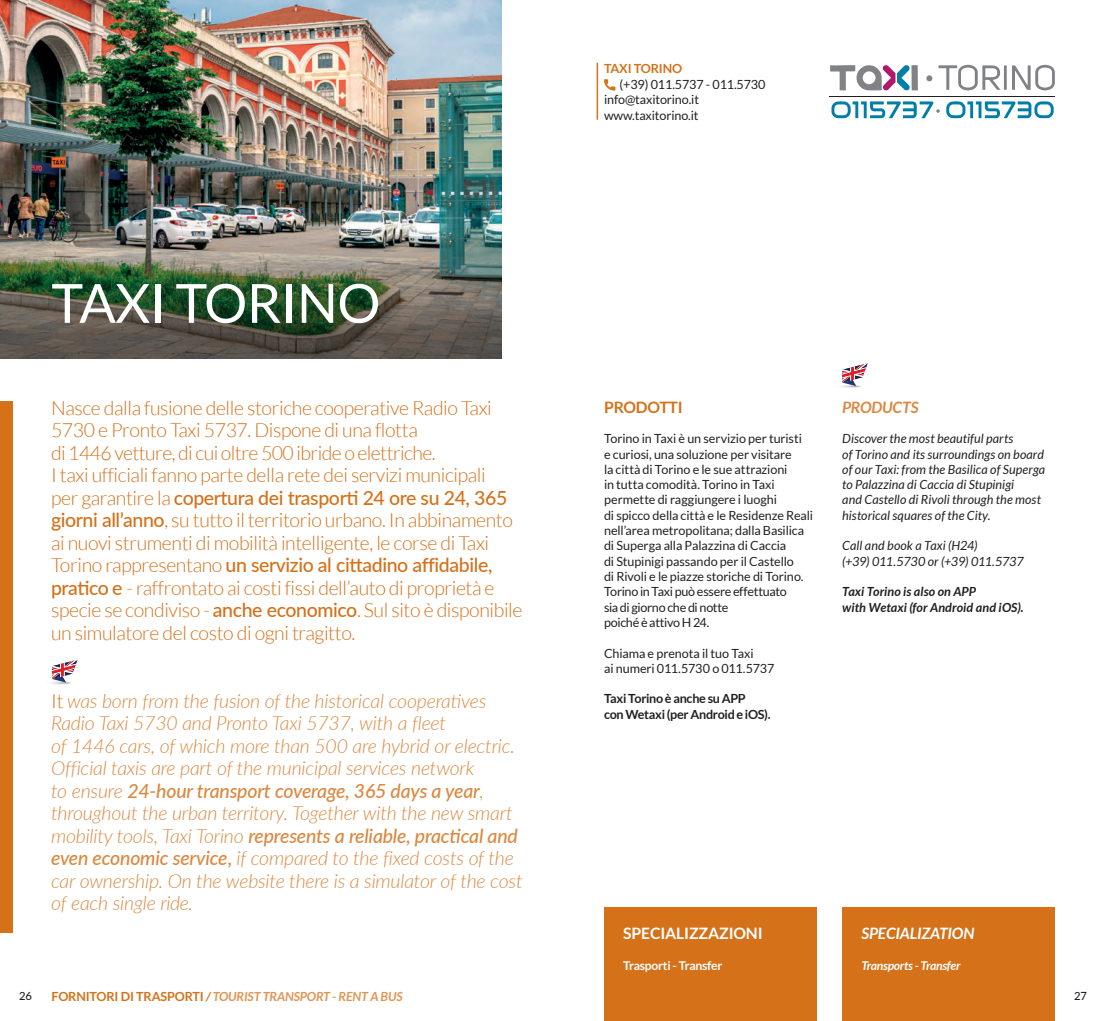
<style>
.page{position:relative;width:1106px;height:1021px;background:#fff}
.page>*{position:absolute;margin:0;border:0;box-sizing:border-box;transform-origin:0 0}
.t1{font:54px "Lato";letter-spacing:-.01em;color:#fff}
.t2{font:300 19.5px/22.5px "Lato";letter-spacing:-.02em;color:#d47119}
.t3{font:italic 300 19.5px/22.5px "Lato";letter-spacing:-.01em;color:#db8840}
.t4{font:700 15.75px "Lato";letter-spacing:-.01em;color:#fff}
.t5{font:italic 700 15.75px "Lato";letter-spacing:-.01em;color:#fff}
.t6{font:700 15.75px "Lato";letter-spacing:-.01em;color:#d47119}
.t7{font:italic 700 15.75px "Lato";letter-spacing:-.01em;color:#db8840}
.t8{font:12.6px/15.3px "Lato";letter-spacing:-.01em;color:#231f20}
.t9{font:italic 12.6px/15.3px "Lato";letter-spacing:.005em;color:#231f20}
.t10{font:italic 700 12.6px/15.3px "Lato";letter-spacing:.005em;color:#231f20}
.t11{font:700 12.6px/15.3px "Lato";letter-spacing:-.025em;color:#231f20}
.t12{font:italic 700 12.6px "Lato";letter-spacing:-.01em;color:#e09554}
.t13{font:700 12.6px "Lato";letter-spacing:-.01em;color:#d47119}
.t14{font:italic 700 12.15px "Lato";letter-spacing:-.02em;color:#fff}
.t15{font:700 12.15px "Lato";letter-spacing:-.02em;color:#fff}
.t16{font:500 11.25px "Lato";color:#231f20}
.s1{font-weight:500}
.s2{font-style:normal;color:#d47119}
.s3{font-weight:500;font-style:normal}
.s4{color:#d47119}
</style>
<div class="page">
<div style="left:0;top:401px;width:13px;height:531px;background:#d47119"></div>
<img style="left:0;top:0;width:502px;height:131px">
<img style="left:0;top:131px;width:502px;height:227px">
<svg style="left:604px;top:79px;width:11px;height:12px"></svg>
<hr style="left:596px;top:63px;width:2px;height:57px;background:#d47119">
<div style="left:604px;top:907px;width:212px;height:113px;background:#d47119"></div>
<div style="left:842px;top:907px;width:212px;height:113px;background:#d47119"></div>
<svg style="left:830px;top:65px;width:88px;height:26px"></svg>
<svg style="left:926px;top:75px;width:6px;height:6px"></svg>
<div style="left:862px;top:71px;width:13px;height:13px;background:#fff;border-radius:50%"></div>
<svg style="left:938px;top:65px;width:68px;height:26px"></svg>
<svg style="left:1012px;top:65px;width:42px;height:26px"></svg>
<svg style="left:831px;top:101px;width:108px;height:17px"></svg>
<svg style="left:946px;top:101px;width:107px;height:17px"></svg>
<hr style="left:829px;top:96px;width:225px;height:1px;background:#231f20">
<img style="left:52px;top:682px;width:19px;height:3px">
<svg style="left:52px;top:659px;width:25px;height:23px"></svg>
<img style="left:841px;top:386px;width:20px;height:2px">
<svg style="left:842px;top:363px;width:25px;height:23px"></svg>
<h1 class="t1" style="left:51px;top:273px;width:330px">TAXI TORINO</h1>
<p class="t2" style="left:51px;top:396px;width:473px">Nasce dalla fusione delle storiche cooperative Radio Taxi 5730 e Pronto Taxi 5737. Dispone di una flotta<br>di 1446 vetture, di cui oltre 500 ibride o elettriche.<br>I taxi ufficiali fanno parte della rete dei servizi municipali<br>per garantire la <span class="s1">copertura dei trasporti 24 ore su 24, 365 giorni all’anno</span>, su tutto il territorio urbano. In abbinamento ai nuovi strumenti di mobilità intelligente, le corse di Taxi Torino rappresentano <span class="s1">un servizio al cittadino affidabile, pratico e</span> - raffrontato ai costi fissi dell’auto di proprietà e specie se condiviso - <span class="s1">anche economico</span>. Sul sito è disponibile un simulatore del costo di ogni tragitto.</p>
<p class="t3" style="left:51px;top:688px;width:473px"><span class="s2">It</span> was born from the fusion of the historical cooperatives Radio Taxi 5730 and Pronto Taxi 5737, with a fleet<br>of 1446 cars, of which more than 500 are hybrid or electric.<br>Official taxis are part of the municipal services network<br>to ensure <span class="s1">24-hour transport coverage, 365 days a year</span>, throughout the urban territory. Together with the new smart mobility tools, Taxi Torino <span class="s1">represents a reliable, practical and even economic service</span><span class="s3">,</span> if compared to the fixed costs of the car ownership. On the website there is a simulator of the cost of each single ride.</p>
<p class="t13" style="left:604px;top:61px;width:80px">TAXI TORINO</p>
<p class="t8" style="left:604px;top:77px;width:163px;text-indent:16px">(+39) 011.5737 - 011.5730 info@taxitorino.it www.taxitorino.it</p>
<p class="t6" style="left:604px;top:398px;width:80px">PRODOTTI</p>
<p class="t8" style="left:604px;top:431px;width:211px">Torino in Taxi è un servizio per turisti<br>e curiosi, una soluzione per visitare<br>la città di Torino e le sue attrazioni<br>in tutta comodità. Torino in Taxi permette di raggiungere i luoghi<br>di spicco della città e le Residenze Reali nell’area metropolitana; dalla Basilica di Superga alla Palazzina di Caccia<br>di Stupinigi passando per il Castello<br>di Rivoli e le piazze storiche di Torino.<br>Torino in Taxi può essere effettuato<br>sia di giorno che di notte<br>poiché è attivo H 24.</p>
<p class="t8" style="left:604px;top:645px;width:172px">Chiama e prenota il tuo Taxi<br>ai numeri 011.5730 o 011.5737</p>
<p class="t11" style="left:604px;top:691px;width:168px">Taxi Torino è anche su APP<br>con Wetaxi (per Android e iOS).</p>
<p class="t7" style="left:842px;top:398px;width:78px">PRODUCTS</p>
<p class="t9" style="left:842px;top:431px;width:204px">Discover the most beautiful parts<br>of Torino and its surroundings on board of our Taxi: from the Basilica of Superga to Palazzina di Caccia di Stupinigi<br>and Castello di Rivoli through the most historical squares of the City.</p>
<p class="t9" style="left:842px;top:538px;width:183px">Call and book a Taxi (H24)<br>(+39) 011.5730 or (+39) 011.5737</p>
<p class="t10" style="left:842px;top:584px;width:183px">Taxi Torino is also on APP<br>with Wetaxi (for Android and iOS).</p>
<p class="t4" style="left:623px;top:924px;width:141px">SPECIALIZZAZIONI</p>
<p class="t15" style="left:623px;top:958px;width:101px">Trasporti - Transfer</p>
<p class="t5" style="left:861px;top:924px;width:114px">SPECIALIZATION</p>
<p class="t14" style="left:861px;top:958px;width:101px">Transports - Transfer</p>
<p class="t12" style="left:51px;top:988px;width:353px"><span class="s2">FORNITORI DI TRASPORTI</span> <span class="s4">/</span> TOURIST TRANSPORT - RENT A BUS</p>
<p class="t16" style="left:19px;top:987px;width:14px">26</p>
<p class="t16" style="left:1074px;top:987px;width:14px">27</p>
</div>
